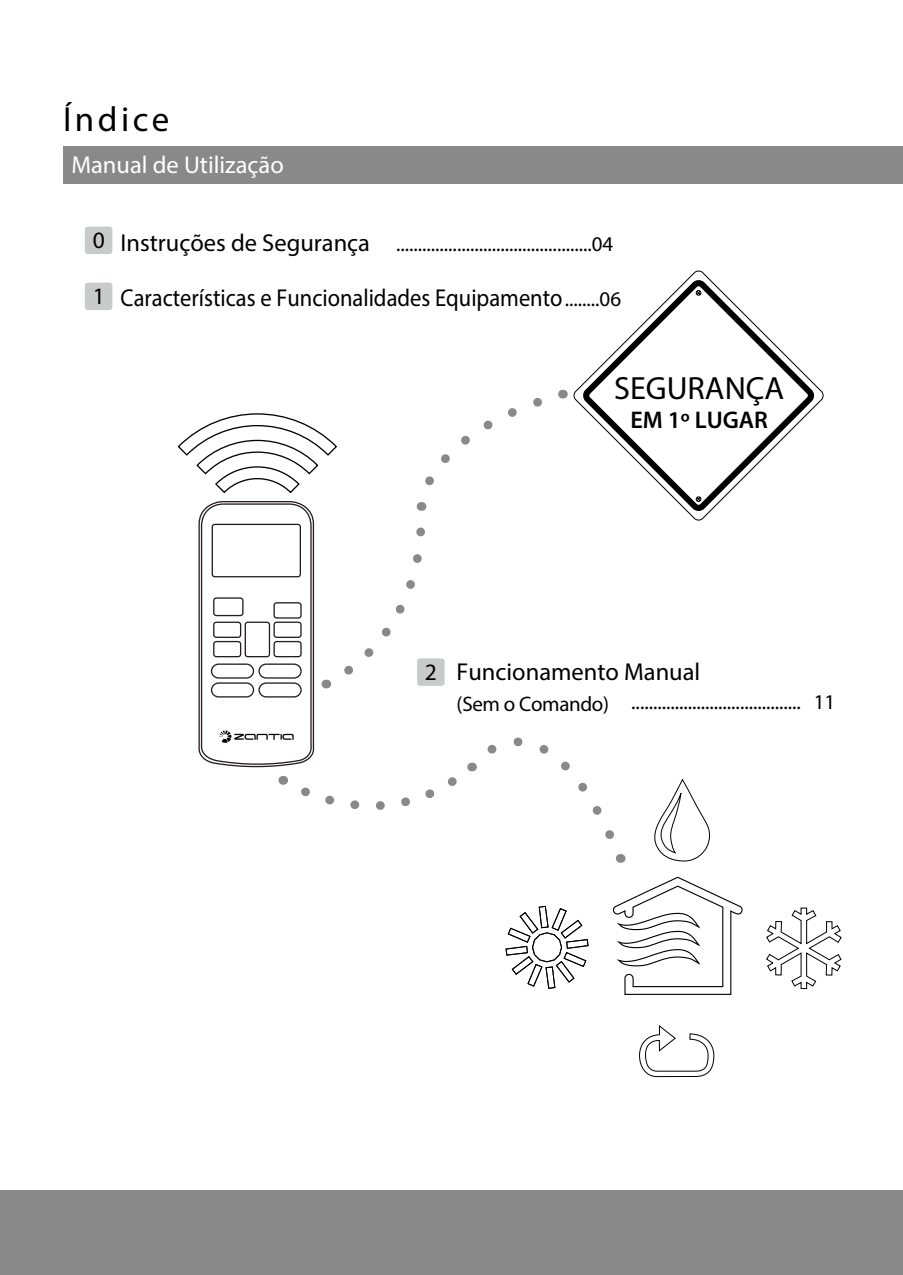
<style>
.page{position:relative;width:903px;height:1275px;background:#fff}
.page>*{position:absolute;margin:0;border:0;box-sizing:border-box;transform-origin:0 0}
.t1{font:35px "Myriad Pro";letter-spacing:.1em;color:#000}
.t2{font:32.2px "Myriad Pro";color:#000}
.t3{font:24.5px "Myriad Pro";color:#000;scale:.92 1}
.t4{font:24.5px "Myriad Pro";color:#000}
.t5{font:24.5px "Myriad Pro";color:#fff}
.t6{font:600 24.15px "Myriad Pro";color:#000}
.t7{font:23.45px "Myriad Pro";color:#000}
.t8{font:21px "Myriad Pro";letter-spacing:-.015em;color:#000}
.s1{font-size:24.5px}
.s2{font-size:21px}
</style>
<div class="page">
<div style="left:0;top:1190px;width:903px;height:85px;background:#898989"></div>
<div style="left:64px;top:146px;width:839px;height:38px;background:#898989"></div>
<div style="left:85px;top:227px;width:27px;height:27px;background:#c9caca;border-radius:3px"></div>
<div style="left:85px;top:283px;width:27px;height:27px;background:#c9caca;border-radius:3px"></div>
<svg style="left:639px;top:1025px;width:76px;height:53px"></svg>
<svg style="left:766px;top:907px;width:76px;height:83px"></svg>
<svg style="left:177px;top:413px;width:161px;height:81px"></svg>
<svg style="left:577px;top:274px;width:241px;height:243px"></svg>
<svg style="left:696px;top:290px;width:5px;height:212px"></svg>
<svg style="left:425px;top:389px;width:138px;height:97px"></svg>
<svg style="left:487px;top:737px;width:256px;height:258px"></svg>
<svg style="left:198px;top:501px;width:276px;height:309px"></svg>
<h1 class="t1" style="left:63px;top:97px;width:108px">Índice</h1>
<p class="t5" style="left:71px;top:150px;width:214px">Manual de Utilização</p>
<p class="t7" style="left:93px;top:226px;width:14px">0</p>
<p class="t7" style="left:93px;top:282px;width:14px">1</p>
<p class="t8" style="left:121px;top:231px;width:494px"><span class="s1">Instruções de Segurança</span> .............................................04</p>
<p class="t3" style="left:121px;top:282px;width:545px">Características e Funcionalidades Equipamento<span class="s2">........06</span></p>
<h2 class="t2" style="left:614px;top:369px;width:172px">SEGURANÇA</h2>
<p class="t6" style="left:630px;top:404px;width:139px">EM 1º LUGAR</p>
<p class="t7" style="left:425px;top:658px;width:14px">2</p>
<p class="t4" style="left:456px;top:657px;width:245px">Funcionamento Manual</p>
<p class="t8" style="left:456px;top:689px;width:380px">(Sem o Comando) ....................................... 11</p>
</div>
